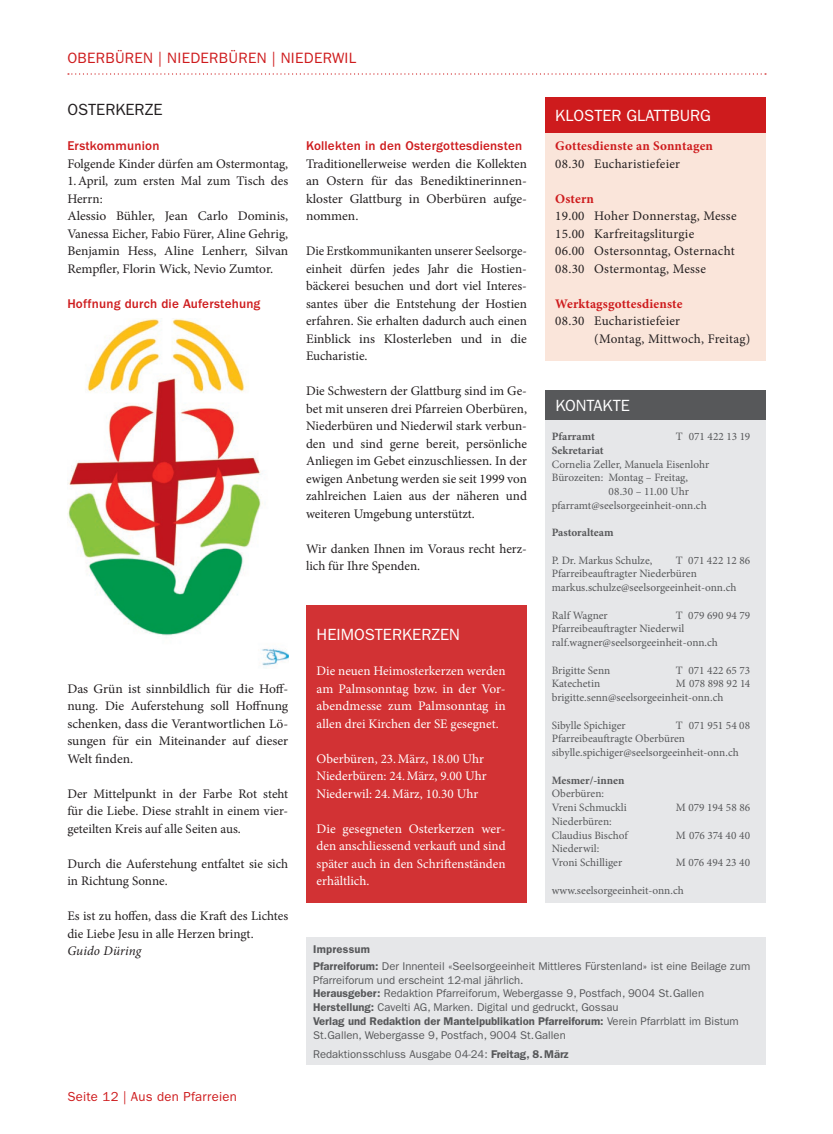
<style>
.page{position:relative;width:833px;height:1134px;background:#fff}
.page>*{position:absolute;margin:0;border:0;box-sizing:border-box;transform-origin:0 0}
.t1{font:16.25px "ITC Franklin Gothic Std";color:#fff}
.t2{font:16.25px "ITC Franklin Gothic Std";color:#231f20}
.t3{font:15px "ITC Franklin Gothic Std";letter-spacing:.02em;color:#ce1b1d}
.t4{font:13.12px/17.5px "Minion Pro";color:#231f20}
.t5{font:13.12px/17.5px "Minion Pro";color:#fff;text-align:justify}
.t6{font:500 13.12px "ITC Franklin Gothic Std";letter-spacing:.015em;color:#ce1b1d}
.t7{font:700 13.12px "Minion Pro";letter-spacing:.015em;color:#ce1b1d}
.t8{font:13.12px "ITC Franklin Gothic Std";letter-spacing:.02em;color:#ce1b1d}
.t9{font:13.12px "Minion Pro";letter-spacing:.02em;color:#231f20}
.t10{font:italic 13.12px "Minion Pro";color:#231f20}
.t11{font:11.25px/13.8px "Minion Pro";color:#57585a}
.t12{font:11.25px/13.8px "ITC Franklin Gothic Std";color:#57585a}
.t13{font:700 11.25px "Minion Pro";letter-spacing:-.005em;color:#57585a}
.s1{font-weight:600}
</style>
<div class="page">
<svg style="left:68px;top:73px;width:698px;height:2px"></svg>
<div style="left:306px;top:938px;width:459px;height:127px;background:#e6e7e9"></div>
<div style="left:544px;top:98px;width:221px;height:35px;background:#ce1b1d"></div>
<div style="left:544px;top:390px;width:221px;height:30px;background:#57585a"></div>
<div style="left:544px;top:420px;width:221px;height:483px;background:#e6e7e9"></div>
<div style="left:544px;top:133px;width:221px;height:227px;background:#fae5da"></div>
<div style="left:306px;top:605px;width:221px;height:298px;background:#d23234"></div>
<img style="left:67px;top:319px;width:221px;height:347px">
<p class="t3" style="left:67px;top:49px;width:290px">OBERBÜREN | NIEDERBÜREN | NIEDERWIL</p>
<p class="t2" style="left:67px;top:100px;width:97px">OSTERKERZE</p>
<p class="t1" style="left:555px;top:106px;width:157px">KLOSTER GLATTBURG</p>
<p class="t6" style="left:67px;top:138px;width:94px">Erstkommunion</p>
<p class="t4" style="left:67px;top:155px;width:222px">Folgende Kinder dürfen am Ostermontag, 1.April, zum ersten Mal zum Tisch des Herrn:<br>Alessio Bühler, Jean Carlo Dominis, Vanessa Eicher, Fabio Fürer, Aline Gehrig, Benjamin Hess, Aline Lenherr, Silvan Rempfler, Florin Wick, Nevio Zumtor.</p>
<p class="t6" style="left:67px;top:296px;width:195px">Hoffnung durch die Auferstehung</p>
<p class="t4" style="left:67px;top:680px;width:222px;text-align:justify">Das Grün ist sinnbildlich für die Hoff&shy;nung. Die Auferstehung soll Hoffnung schenken, dass die Verantwortlichen Lö&shy;sungen für ein Miteinander auf dieser Welt finden.</p>
<p class="t4" style="left:67px;top:785px;width:222px">Der Mittelpunkt in der Farbe Rot steht für die Liebe. Diese strahlt in einem vier-- geteilten Kreis auf alle Seiten aus.</p>
<p class="t4" style="left:67px;top:855px;width:222px">Durch die Auferstehung entfaltet sie sich in Richtung Sonne.</p>
<p class="t4" style="left:67px;top:907px;width:222px">Es ist zu hoffen, dass die Kraft des Lichtes die Liebe Jesu in alle Herzen bringt.</p>
<p class="t10" style="left:67px;top:942px;width:75px">Guido Düring</p>
<p class="t8" style="left:67px;top:1089px;width:171px">Seite 12 | Aus den Pfarreien</p>
<p class="t6" style="left:306px;top:138px;width:218px">Kollekten in den Ostergottesdiensten</p>
<p class="t4" style="left:306px;top:155px;width:222px;text-align:justify">Traditionellerweise werden die Kollekten an Ostern für das Benediktinerinnen&shy;kloster Glattburg in Oberbüren aufge&shy;nommen.</p>
<p class="t4" style="left:306px;top:242px;width:222px;text-align:justify">Die Erstkommunikanten unserer Seelsorge&shy;einheit dürfen jedes Jahr die Hostien&shy;bäckerei besuchen und dort viel Interes&shy;santes über die Entstehung der Hostien erfahren. Sie erhalten dadurch auch einen Einblick ins Klosterleben und in die Eucharistie.</p>
<p class="t4" style="left:306px;top:382px;width:222px;text-align:justify">Die Schwestern der Glattburg sind im Ge&shy;bet mit unseren drei Pfarreien Oberbüren, Niederbüren und Niederwil stark verbun&shy;den und sind gerne bereit, persönliche Anliegen im Gebet einzuschliessen. In der ewigen Anbetung werden sie seit 1999 von zahlreichen Laien aus der näheren und weiteren Umgebung unterstützt.</p>
<p class="t4" style="left:306px;top:540px;width:222px">Wir danken Ihnen im Voraus recht herz&shy;lich für Ihre Spenden.</p>
<p class="t1" style="left:317px;top:625px;width:145px">HEIMOSTERKERZEN</p>
<p class="t5" style="left:317px;top:662px;width:191px">Die neuen Heimosterkerzen werden am Palmsonntag bzw. in der Vor&shy;abendmesse zum Palmsonntag in allen drei Kirchen der SE gesegnet.</p>
<p class="t5" style="left:317px;top:750px;width:171px;text-align:left">Oberbüren, 23.März, 18.00 Uhr<br>Niederbüren: 24.März, 9.00 Uhr<br>Niederwil: 24.März, 10.30 Uhr</p>
<p class="t5" style="left:317px;top:820px;width:190px">Die gesegneten Osterkerzen wer&shy;den anschliessend verkauft und sind später auch in den Schriftenständen erhältlich.</p>
<p class="t7" style="left:555px;top:137px;width:159px">Gottesdienste an Sonntagen</p>
<p class="t9" style="left:555px;top:155px;width:126px">08.30 Eucharistiefeier</p>
<p class="t7" style="left:555px;top:189px;width:40px">Ostern</p>
<p class="t4" style="left:555px;top:207px;width:183px">19.00 Hoher Donnerstag, Messe<br>15.00 Karfreitagsliturgie<br>06.00 Ostersonntag, Osternacht<br>08.30 Ostermontag, Messe</p>
<p class="t7" style="left:555px;top:294px;width:129px">Werktagsgottesdienste</p>
<p class="t4" style="left:594px;top:312px;width:157px;text-indent:-39px">08.30 Eucharistiefeier<br>(Montag, Mittwoch, Freitag)</p>
<p class="t1" style="left:555px;top:396px;width:76px">KONTAKTE</p>
<p class="t13" style="left:552px;top:428px;width:45px">Pfarramt</p>
<p class="t11" style="left:676px;top:430px;width:76px">T 071 422 13 19</p>
<p class="t13" style="left:552px;top:442px;width:53px">Sekretariat</p>
<p class="t11" style="left:552px;top:457px;width:159px">Cornelia Zeller, Manuela Eisenlohr</p>
<p class="t11" style="left:552px;top:471px;width:138px">Bürozeiten: Montag – Freitag,</p>
<p class="t11" style="left:608px;top:485px;width:82px">08.30 – 11.00 Uhr</p>
<p class="t11" style="left:552px;top:498px;width:156px">pfarramt@seelsorgeeinheit-onn.ch</p>
<p class="t13" style="left:552px;top:525px;width:63px">Pastoralteam</p>
<p class="t11" style="left:552px;top:553px;width:102px">P. Dr. Markus Schulze,</p>
<p class="t11" style="left:552px;top:553px;width:200px;text-indent:124px">T 071 422 12 86<br>Pfarreibeauftragter Niederbüren markus.schulze@seelsorgeeinheit-onn.ch</p>
<p class="t11" style="left:552px;top:608px;width:57px">Ralf Wagner</p>
<p class="t11" style="left:552px;top:608px;width:200px;text-indent:124px">T 079 690 94 79<br>Pfarreibeauftragter Niederwil ralf.wagner@seelsorgeeinheit-onn.ch</p>
<p class="t11" style="left:552px;top:663px;width:60px">Brigitte Senn</p>
<p class="t11" style="left:676px;top:663px;width:76px">T 071 422 65 73</p>
<p class="t11" style="left:552px;top:677px;width:50px">Katechetin</p>
<p class="t11" style="left:552px;top:677px;width:200px;text-indent:124px">M 078 898 92 14 brigitte.senn@seelsorgeeinheit-onn.ch</p>
<p class="t11" style="left:552px;top:718px;width:75px">Sibylle Spichiger</p>
<p class="t11" style="left:552px;top:718px;width:200px;text-indent:124px">T 071 951 54 08<br>Pfarreibeauftragte Oberbüren sibylle.spichiger@seelsorgeeinheit-onn.ch</p>
<p class="t13" style="left:552px;top:772px;width:74px">Mesmer/-innen</p>
<p class="t11" style="left:552px;top:787px;width:76px">Oberbüren:<br>Vreni Schmuckli</p>
<p class="t11" style="left:676px;top:801px;width:76px">M 079 194 58 86</p>
<p class="t11" style="left:552px;top:814px;width:77px">Niederbüren:<br>Claudius Bischof</p>
<p class="t11" style="left:676px;top:828px;width:76px">M 076 374 40 40</p>
<p class="t11" style="left:552px;top:842px;width:72px">Niederwil:<br>Vroni Schilliger</p>
<p class="t11" style="left:676px;top:856px;width:76px">M 076 494 23 40</p>
<p class="t11" style="left:552px;top:883px;width:133px">www.seelsorgeeinheit-onn.ch</p>
<p class="t12" style="left:313px;top:940px;width:439px;line-height:17.2px"><span class="s1">Impressum<br>Pfarreiforum:</span> Der Innenteil «Seelsorgeeinheit Mittleres Fürstenland» ist eine Beilage zum</p>
<p class="t12" style="left:313px;top:973px;width:427px">Pfarreiforum und erscheint 12-mal jährlich.<br><span class="s1">Herausgeber:</span> Redaktion Pfarreiforum, Webergasse 9, Postfach, 9004 St.Gallen <span class="s1">Herstellung:</span> Cavelti AG, Marken. Digital und gedruckt, Gossau<br><span class="s1">Verlag und Redaktion der Mantelpublikation Pfarreiforum:</span> Verein Pfarrblatt im Bistum St.Gallen, Webergasse 9, Postfach, 9004 St.Gallen</p>
<p class="t12" style="left:313px;top:1047px;width:257px">Redaktionsschluss Ausgabe 04-24: <span class="s1">Freitag, 8.März</span></p>
</div>
